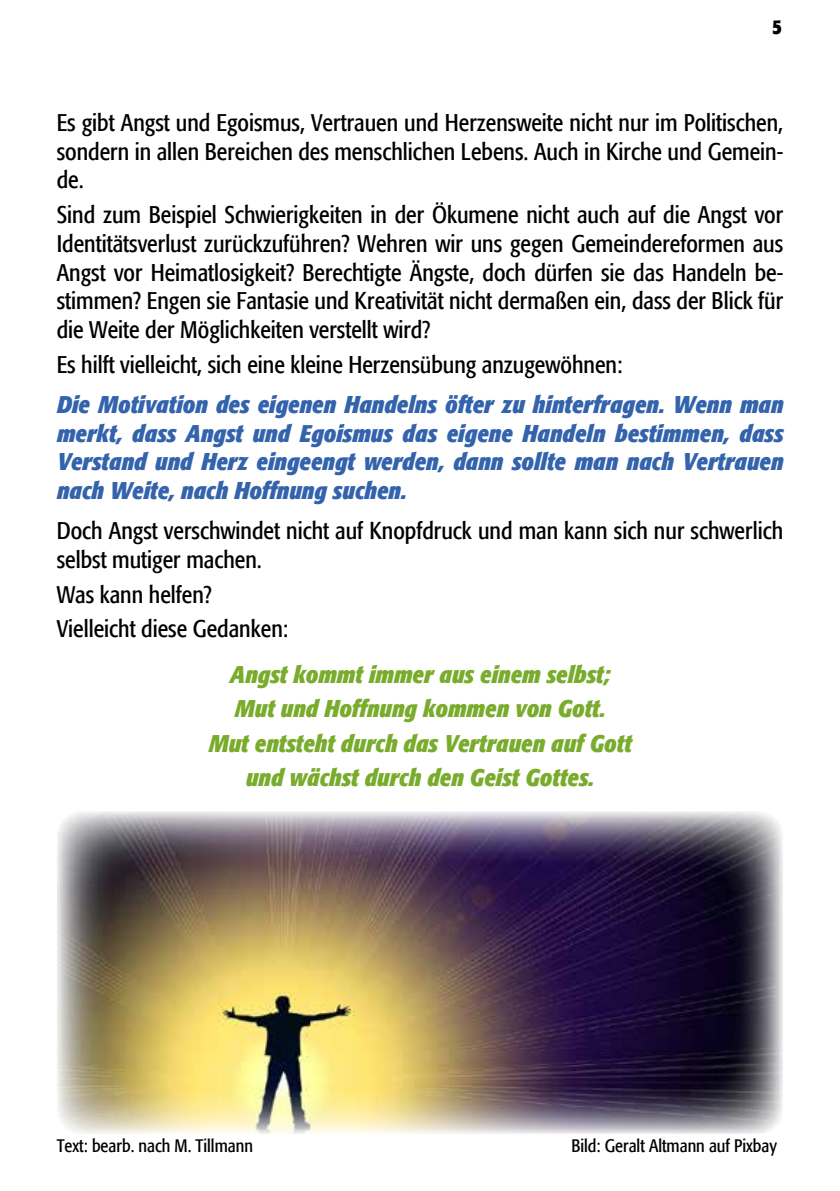
<style>
.page{position:relative;width:840px;height:1191px;background:#fff}
.page>*{position:absolute;margin:0;border:0;box-sizing:border-box;transform-origin:0 0}
.t1{font:24px/28.8px "Formata Condensed BQ";color:#000;text-align:justify}
.t2{font:italic 700 24px/28.8px "Formata Condensed BQ";color:#3363ac;text-align:justify}
.t3{font:italic 700 24px/34.4px "Formata Condensed BQ";color:#79ac2c;text-align:center}
.t4{font:700 20px "Formata";color:#000;scale:.85 1}
.t5{font:18px "Formata Condensed BQ";color:#000}
</style>
<div class="page">
<img style="left:57px;top:812px;width:725px;height:322px">
<p class="t4" style="left:771px;top:15px;width:13px">5</p>
<p class="t1" style="left:57px;top:108px;width:727px">Es gibt Angst und Egoismus, Vertrauen und Herzensweite nicht nur im Politischen, sondern in allen Bereichen des menschlichen Lebens. Auch in Kirche und Gemein&shy;de.</p>
<p class="t1" style="left:57px;top:200px;width:727px">Sind zum Beispiel Schwierigkeiten in der Ökumene nicht auch auf die Angst vor Identitätsverlust zurückzuführen? Wehren wir uns gegen Gemeindereformen aus Angst vor Heimatlosigkeit? Berechtigte Ängste, doch dürfen sie das Handeln be&shy;stimmen? Engen sie Fantasie und Kreativität nicht dermaßen ein, dass der Blick für die Weite der Möglichkeiten verstellt wird?</p>
<p class="t1" style="left:57px;top:350px;width:567px">Es hilft vielleicht, sich eine kleine Herzensübung anzugewöhnen:</p>
<p class="t2" style="left:57px;top:390px;width:727px">Die Motivation des eigenen Handelns öfter zu hinterfragen. Wenn man merkt, dass Angst und Egoismus das eigene Handeln bestimmen, dass Verstand und Herz eingeengt werden, dann sollte man nach Vertrauen nach Weite, nach Hoffnung suchen.</p>
<p class="t1" style="left:57px;top:517px;width:727px">Doch Angst verschwindet nicht auf Knopfdruck und man kann sich nur schwerlich selbst mutiger machen.</p>
<p class="t1" style="left:57px;top:577px;width:233px;line-height:34.4px">Was kann helfen?<br>Vielleicht diese Gedanken:</p>
<p class="t3" style="left:208px;top:657px;width:424px">Angst kommt immer aus einem selbst; Mut und Hoffnung kommen von Gott.<br>Mut entsteht durch das Vertrauen auf Gott und wächst durch den Geist Gottes.</p>
<p class="t5" style="left:57px;top:1134px;width:198px">Text: bearb. nach M. Tillmann</p>
<p class="t5" style="left:571px;top:1134px;width:207px">Bild: Geralt Altmann auf Pixbay</p>
</div>
